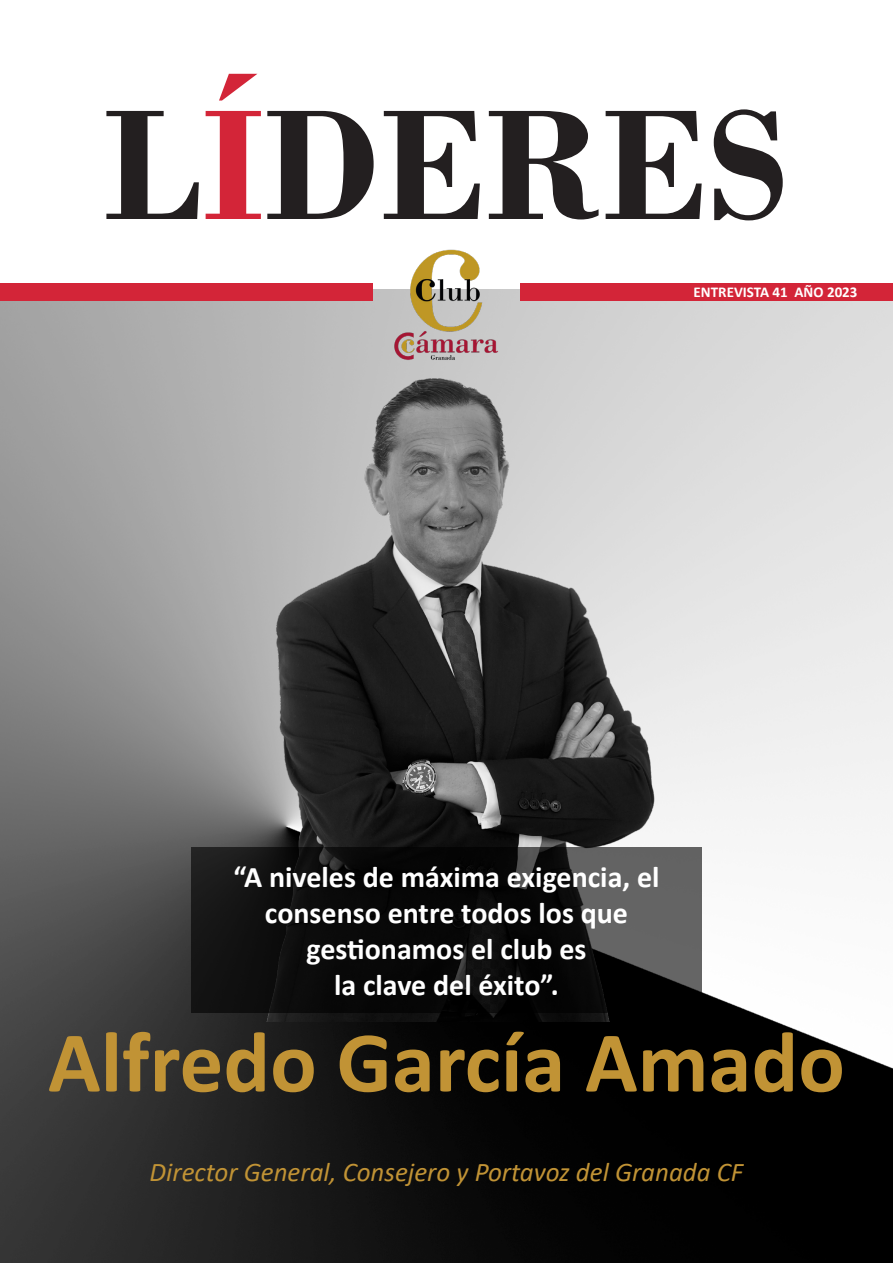
<style>
.page{position:relative;width:893px;height:1263px;background:#fff}
.page>*{position:absolute;margin:0;border:0;box-sizing:border-box;transform-origin:0 0}
.t1{font:700 165px "Bodoni";color:#231f20}
.t2{font:700 87px "Calibri";color:#c19335}
.Titulos{font:700 30px/36px "Calibri";color:#fff;text-align:center}
.t3{font:italic 27px "Calibri";color:#c19335}
.t4{font:700 15px "Calibri";color:#fff}
.s1{color:#d32538}
</style>
<div class="page">
<img style="left:0;top:290px;width:893px;height:973px">
<div style="left:0;top:284px;width:372px;height:17px;background:#d32538"></div>
<div style="left:520px;top:284px;width:373px;height:17px;background:#d32538"></div>
<img style="left:389px;top:249px;width:115px;height:92px">
<img style="left:191px;top:341px;width:511px;height:681px">
<svg style="left:191px;top:847px;width:511px;height:165px;background:#1a1a1a"></svg>
<p class="t1" style="left:104px;top:68px;width:686px">L<span class="s1">Í</span>DERES</p>
<p class="t4" style="left:694px;top:281px;width:165px">ENTREVISTA 41 AÑO 2023</p>
<p class="Titulos" style="left:233px;top:859px;width:428px">“A niveles de máxima exigencia, el consenso entre todos los que</p>
<p class="Titulos" style="left:307px;top:931px;width:281px">gestionamos el club es</p>
<p class="Titulos" style="left:334px;top:967px;width:226px">la clave del éxito”.</p>
<p class="t2" style="left:48px;top:1001px;width:798px">Alfredo García Amado</p>
<p class="t3" style="left:150px;top:1153px;width:595px">Director General, Consejero y Portavoz del Granada CF</p>
</div>
